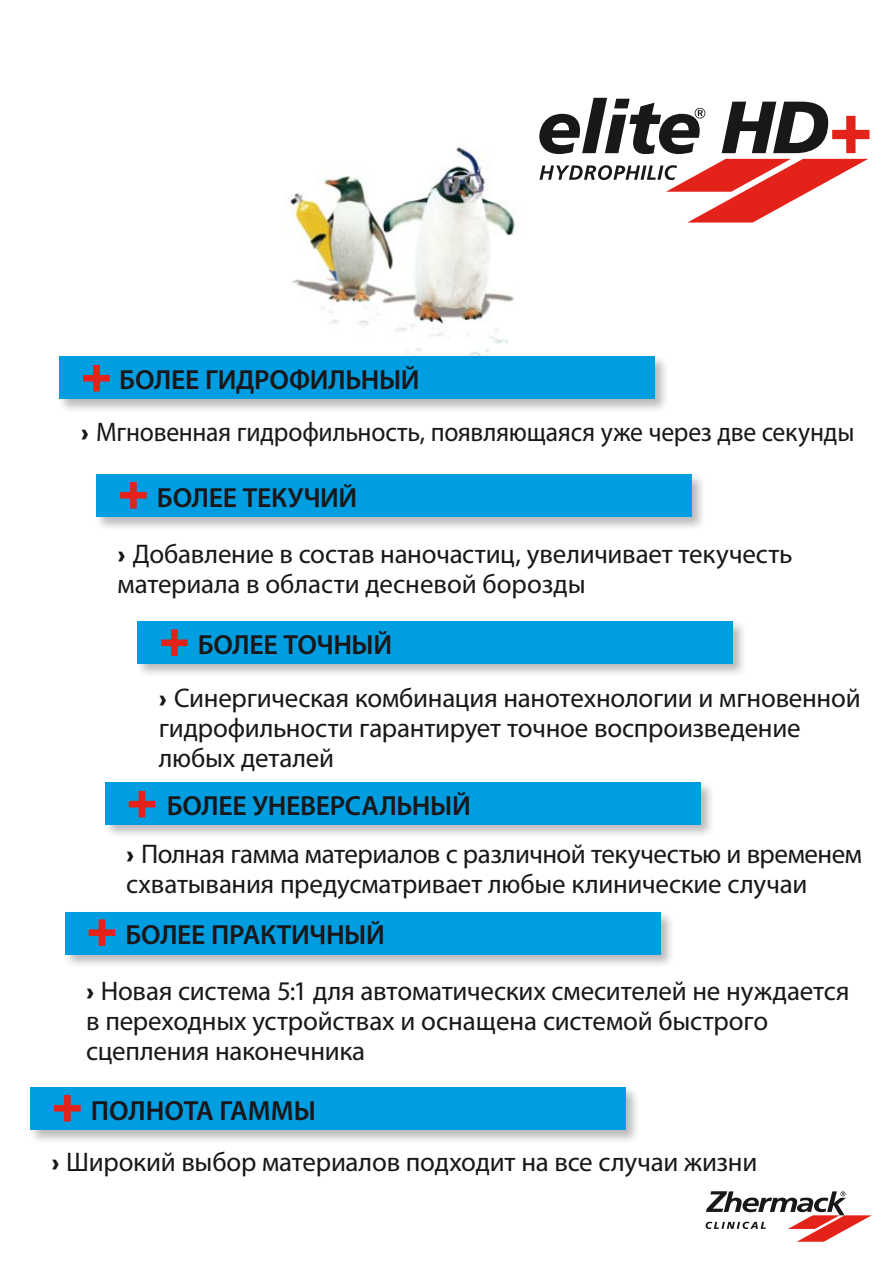
<style>
.page{position:relative;width:893px;height:1263px;background:#fff}
.page>*{position:absolute;margin:0;border:0;box-sizing:border-box;transform-origin:0 0}
.t1{font:900 52.5px "Frutiger LT";color:#e32219}
.t2{font:600 27.75px "Myriad Pro";letter-spacing:-.015em;color:#1a171b}
.t3{font:27px/30px "Myriad Pro";letter-spacing:-.01em;color:#1a171b}
.t4{font:27px "Myriad Pro";letter-spacing:-.01em;color:#1a171b;scale:.95 1}
.s1{font-family:"Frutiger LT";font-weight:900;font-size:24px}
</style>
<div class="page">
<img style="left:283px;top:147px;width:233px;height:208px">
<div style="left:58px;top:355px;width:611px;height:58px;background:#1a171b;opacity:.3"></div>
<div style="left:60px;top:356px;width:595px;height:43px;background:#009ee0"></div>
<div style="left:95px;top:473px;width:611px;height:58px;background:#1a171b;opacity:.3"></div>
<div style="left:96px;top:474px;width:596px;height:43px;background:#009ee0"></div>
<div style="left:136px;top:619px;width:611px;height:59px;background:#1a171b;opacity:.3"></div>
<div style="left:137px;top:621px;width:596px;height:42px;background:#009ee0"></div>
<div style="left:103px;top:780px;width:612px;height:59px;background:#1a171b;opacity:.3"></div>
<div style="left:105px;top:782px;width:595px;height:43px;background:#009ee0"></div>
<div style="left:63px;top:910px;width:612px;height:59px;background:#1a171b;opacity:.3"></div>
<div style="left:65px;top:912px;width:595px;height:42px;background:#009ee0"></div>
<div style="left:28px;top:1085px;width:612px;height:59px;background:#1a171b;opacity:.3"></div>
<div style="left:30px;top:1087px;width:596px;height:43px;background:#009ee0"></div>
<svg style="left:706px;top:1191px;width:166px;height:51px"></svg>
<svg style="left:539px;top:98px;width:330px;height:125px"></svg>
<h1 class="t1" style="left:81px;top:341px;width:33px">+</h1>
<p class="t2" style="left:119px;top:362px;width:302px">БОЛЕЕ ГИДРОФИЛЬНЫЙ</p>
<p class="t4" style="left:81px;top:415px;width:816px"><span class="s1">›</span> Мгновенная гидрофильность, появляющаяся уже через две секунды</p>
<h1 class="t1" style="left:118px;top:458px;width:33px">+</h1>
<p class="t2" style="left:157px;top:480px;width:202px">БОЛЕЕ ТЕКУЧИЙ</p>
<p class="t3" style="left:118px;top:538px;width:677px"><span class="s1">›</span> Добавление в состав наночастиц, увеличивает текучесть материала в области десневой борозды</p>
<h1 class="t1" style="left:159px;top:606px;width:33px">+</h1>
<p class="t2" style="left:198px;top:627px;width:196px">БОЛЕЕ ТОЧНЫЙ</p>
<p class="t3" style="left:159px;top:682px;width:703px"><span class="s1">›</span> Синергическая комбинация нанотехнологии и мгновенной гидрофильности гарантирует точное воспроизведение любых деталей</p>
<h1 class="t1" style="left:126px;top:767px;width:33px">+</h1>
<p class="t2" style="left:167px;top:788px;width:306px">БОЛЕЕ УНЕВЕРСАЛЬНЫЙ</p>
<h1 class="t1" style="left:86px;top:896px;width:33px">+</h1>
<p class="t3" style="left:126px;top:839px;width:737px"><span class="s1">›</span> Полная гамма материалов с различной текучестью и временем схватывания предусматривает любые клинические случаи</p>
<p class="t2" style="left:125px;top:917px;width:261px">БОЛЕЕ ПРАКТИЧНЫЙ</p>
<p class="t3" style="left:86px;top:975px;width:765px"><span class="s1">›</span> Новая система 5:1 для автоматических смесителей не нуждается в переходных устройствах и оснащена системой быстрого сцепления наконечника</p>
<h1 class="t1" style="left:52px;top:1071px;width:33px">+</h1>
<p class="t2" style="left:91px;top:1093px;width:227px">ПОЛНОТА ГАММЫ</p>
<p class="t3" style="left:52px;top:1147px;width:707px"><span class="s1">›</span> Широкий выбор материалов подходит на все случаи жизни</p>
</div>
